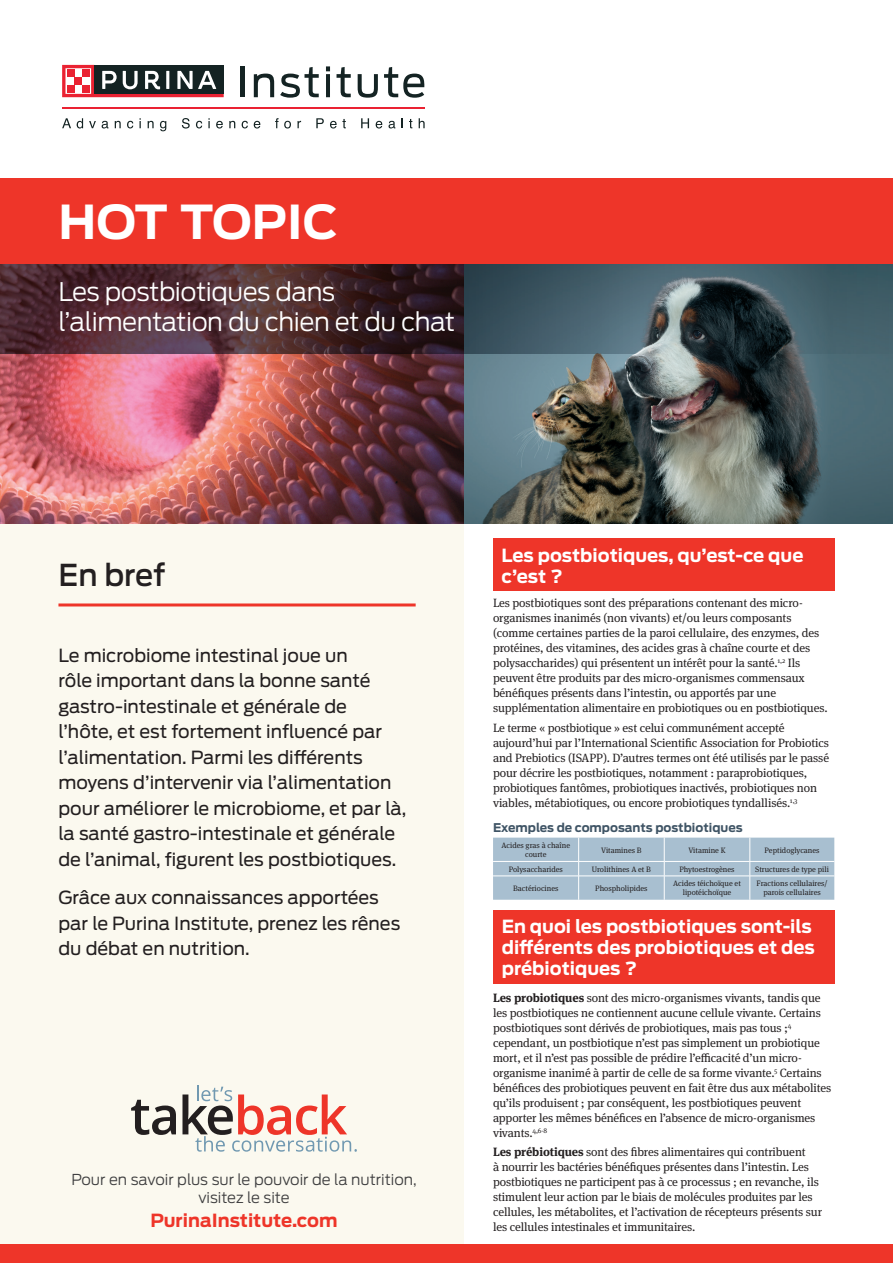
<style>
.page{position:relative;width:893px;height:1263px;background:#fff}
.page>*{position:absolute;margin:0;border:0;box-sizing:border-box;transform-origin:0 0}
.t1{font:700 46.5px "Antenna";color:#fff}
.t2{font:500 30px "Antenna";letter-spacing:-.005em;color:#231f20}
.t3{font:300 25.5px/30px "Antenna";letter-spacing:-.02em;color:#fff}
.t4{font:18px/25.5px "Antenna";color:#231f20}
.t5{font:700 18px/21px "Antenna";color:#fff}
.t6{font:700 18px "Antenna";color:#ee3529}
.t7{font:300 15px/18px "Antenna";color:#3e3e3f;text-align:center}
.t8{font:12px/15px "Meta Serif Pro";letter-spacing:-.01em;color:#231f20}
.t9{font:700 12px "Antenna";color:#3f5465}
.t10{font:7.8px/9.3px "Meta Serif Pro";color:#231f20;text-align:center}
.s1{font-weight:700}
</style>
<div class="page">
<div style="left:0;top:522px;width:463px;height:741px;background:#fbf9ef"></div>
<div style="left:0;top:179px;width:893px;height:87px;background:#ee3529"></div>
<img style="left:0;top:354px;width:893px;height:169px">
<hr style="left:58px;top:603px;width:358px;height:3px;background:#ee3529">
<div style="left:0;top:1245px;width:893px;height:18px;background:#ee3529"></div>
<svg style="left:131px;top:1100px;width:45px;height:35px"></svg>
<svg style="left:182px;top:1086px;width:175px;height:66px"></svg>
<svg style="left:0;top:265px;width:463px;height:89px;background:#47282e"></svg>
<div style="left:493px;top:838px;width:341px;height:62px;background:#a8bfd0"></div>
<hr style="left:493px;top:876px;width:86px;height:1px;background:#fff">
<hr style="left:579px;top:876px;width:85px;height:1px;background:#fff">
<hr style="left:664px;top:876px;width:86px;height:1px;background:#fff">
<hr style="left:750px;top:876px;width:84px;height:1px;background:#fff">
<div style="left:493px;top:539px;width:341px;height:52px;background:#ee3529"></div>
<div style="left:493px;top:910px;width:342px;height:74px;background:#ee3529"></div>
<img style="left:463px;top:265px;width:430px;height:89px">
<hr style="left:62px;top:108px;width:363px;height:1px;background:#ea2232">
<hr style="left:241px;top:66px;width:4px;height:31px;background:#142323">
<svg style="left:254px;top:74px;width:20px;height:23px"></svg>
<svg style="left:280px;top:67px;width:39px;height:31px"></svg>
<hr style="left:326px;top:74px;width:4px;height:23px;background:#142323">
<svg style="left:326px;top:66px;width:4px;height:5px"></svg>
<svg style="left:337px;top:67px;width:14px;height:30px"></svg>
<svg style="left:358px;top:74px;width:20px;height:24px"></svg>
<svg style="left:384px;top:67px;width:40px;height:31px"></svg>
<svg style="left:62px;top:118px;width:9px;height:10px"></svg>
<svg style="left:77px;top:118px;width:6px;height:10px"></svg>
<svg style="left:89px;top:121px;width:7px;height:7px"></svg>
<svg style="left:102px;top:121px;width:7px;height:7px"></svg>
<svg style="left:115px;top:121px;width:6px;height:7px"></svg>
<svg style="left:127px;top:121px;width:6px;height:7px"></svg>
<svg style="left:148px;top:121px;width:6px;height:7px"></svg>
<svg style="left:160px;top:121px;width:6px;height:10px"></svg>
<svg style="left:182px;top:118px;width:8px;height:11px"></svg>
<svg style="left:196px;top:121px;width:6px;height:7px"></svg>
<svg style="left:208px;top:118px;width:2px;height:10px"></svg>
<svg style="left:216px;top:121px;width:7px;height:7px"></svg>
<svg style="left:229px;top:121px;width:6px;height:7px"></svg>
<svg style="left:242px;top:121px;width:6px;height:7px"></svg>
<svg style="left:254px;top:121px;width:6px;height:7px"></svg>
<svg style="left:275px;top:118px;width:16px;height:10px"></svg>
<svg style="left:316px;top:118px;width:8px;height:10px"></svg>
<svg style="left:330px;top:119px;width:16px;height:9px"></svg>
<svg style="left:361px;top:118px;width:8px;height:10px"></svg>
<svg style="left:376px;top:121px;width:6px;height:7px"></svg>
<svg style="left:388px;top:121px;width:7px;height:7px"></svg>
<svg style="left:409px;top:119px;width:3px;height:9px"></svg>
<svg style="left:419px;top:118px;width:6px;height:10px"></svg>
<svg style="left:62px;top:64px;width:162px;height:34px"></svg>
<svg style="left:62px;top:65px;width:162px;height:32px"></svg>
<h1 class="t1" style="left:58px;top:194px;width:281px">HOT TOPIC</h1>
<h3 class="t3" style="left:58px;top:277px;width:398px">Les postbiotiques dans l’alimentation du chien et du chat</h3>
<h2 class="t2" style="left:58px;top:558px;width:109px">En bref</h2>
<p class="t4" style="left:58px;top:643px;width:349px">Le microbiome intestinal joue un<br>rôle important dans la bonne santé gastro-intestinale et générale de<br>l’hôte, et est fortement influencé par l’alimentation. Parmi les différents moyens d’intervenir via l’alimentation pour améliorer le microbiome, et par là, la santé gastro-intestinale et générale de l’animal, figurent les postbiotiques.</p>
<h3 class="t4" style="left:58px;top:885px;width:343px">Grâce aux connaissances apportées par le Purina Institute, prenez les rênes du débat en nutrition.</h3>
<p class="t7" style="left:71px;top:1170px;width:347px">Pour en savoir plus sur le pouvoir de la nutrition, visitez le site</p>
<h3 class="t6" style="left:150px;top:1210px;width:189px">PurinaInstitute.com</h3>
<h3 class="t5" style="left:502px;top:544px;width:303px">Les postbiotiques, qu’est-ce que c’est ?</h3>
<p class="t8" style="left:493px;top:595px;width:336px">Les postbiotiques sont des préparations contenant des micro&shy;organismes inanimés (non vivants) et/ou leurs composants (comme certaines parties de la paroi cellulaire, des enzymes, des protéines, des vitamines, des acides gras à chaîne courte et des polysaccharides) qui présentent un intérêt pour la santé.<sup>1,2</sup> Ils peuvent être produits par des micro-organismes commensaux bénéfiques présents dans l’intestin, ou apportés par une supplémentation alimentaire en probiotiques ou en postbiotiques.</p>
<p class="t8" style="left:493px;top:719px;width:338px">Le terme « postbiotique » est celui communément accepté aujourd’hui par l’International Scientific Association for Probiotics and Prebiotics (ISAPP). D’autres termes ont été utilisés par le passé pour décrire les postbiotiques, notamment : paraprobiotiques, probiotiques fantômes, probiotiques inactivés, probiotiques non viables, métabiotiques, ou encore probiotiques tyndallisés.<sup>1,3</sup></p>
<p class="t9" style="left:493px;top:820px;width:251px">Exemples de composants postbiotiques</p>
<p class="t10" style="left:501px;top:840px;width:70px">Acides gras à chaîne courte</p>
<p class="t10" style="left:601px;top:845px;width:42px">Vitamines B</p>
<p class="t10" style="left:688px;top:845px;width:39px">Vitamine K</p>
<p class="t10" style="left:764px;top:845px;width:57px">Peptidoglycanes</p>
<p class="t10" style="left:509px;top:864px;width:56px">Polysaccharides</p>
<p class="t10" style="left:592px;top:864px;width:61px">Urolithines A et B</p>
<p class="t10" style="left:679px;top:864px;width:57px">Phytoestrogènes</p>
<p class="t10" style="left:755px;top:864px;width:75px">Structures de type pili</p>
<p class="t10" style="left:513px;top:883px;width:47px">Bactériocines</p>
<p class="t10" style="left:595px;top:883px;width:54px">Phospholipides</p>
<p class="t10" style="left:673px;top:878px;width:69px">Acides téichoïque et lipotéichoïque</p>
<p class="t10" style="left:757px;top:878px;width:72px">Fractions cellulaires/ parois cellulaires</p>
<h3 class="t5" style="left:502px;top:916px;width:314px">En quoi les postbiotiques sont-ils différents des probiotiques et des prébiotiques ?</h3>
<p class="t8" style="left:493px;top:990px;width:340px"><span class="s1">Les probiotiques</span> sont des micro-organismes vivants, tandis que les postbiotiques ne contiennent aucune cellule vivante. Certains postbiotiques sont dérivés de probiotiques, mais pas tous ;<sup>4 </sup>cependant, un postbiotique n’est pas simplement un probiotique mort, et il n’est pas possible de prédire l’efficacité d’un micro&shy;organisme inanimé à partir de celle de sa forme vivante.<sup>5</sup> Certains bénéfices des probiotiques peuvent en fait être dus aux métabolites qu’ils produisent ; par conséquent, les postbiotiques peuvent apporter les mêmes bénéfices en l’absence de micro-organismes vivants.<sup>4,6-8</sup></p>
<p class="t8" style="left:493px;top:1144px;width:331px"><span class="s1">Les prébiotiques</span> sont des fibres alimentaires qui contribuent<br>à nourrir les bactéries bénéfiques présentes dans l’intestin. Les postbiotiques ne participent pas à ce processus ; en revanche, ils stimulent leur action par le biais de molécules produites par les cellules, les métabolites, et l’activation de récepteurs présents sur les cellules intestinales et immunitaires.</p>
</div>
